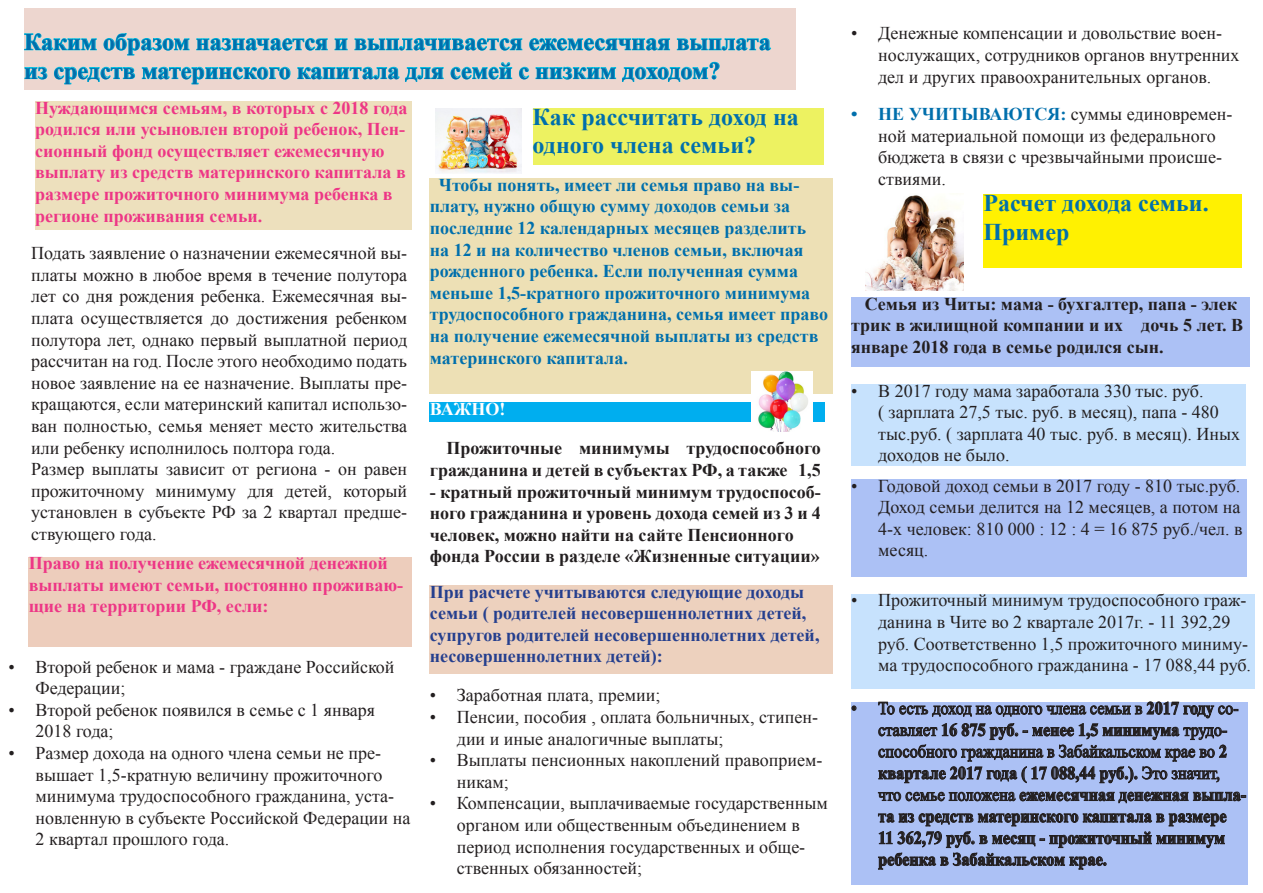
<style>
.page{position:relative;width:1263px;height:893px;background:#fff}
.page>*{position:absolute;margin:0;border:0;box-sizing:border-box;transform-origin:0 0}
.t1{font:700 24px/28.8px "Times New Roman";color:#006fac}
.t2{font:18px/21.6px "Times New Roman";color:#231f20}
.t3{font:700 18px/21.6px "Times New Roman";color:#231f20}
.t4{font:700 18px/21.6px "Times New Roman";color:#006fac}
.t5{font:700 18px/21.6px "Times New Roman";color:#231f20;scale:.9 1}
.t6{font:700 18px/21.6px "Times New Roman";color:#ed3686}
.t7{font:700 18px/21.6px "Times New Roman";color:#253f8e}
.t8{font:700 18px "Times New Roman";color:#fff}
.s1{font-weight:700;color:#006fac}
.s2{font-weight:400}
</style>
<div class="page">
<div style="left:24px;top:9px;width:771px;height:81px;background:#edd6cf"></div>
<svg style="left:24px;top:33px;width:73px;height:18px"></svg>
<svg style="left:103px;top:33px;width:87px;height:23px"></svg>
<svg style="left:196px;top:38px;width:132px;height:13px"></svg>
<svg style="left:334px;top:38px;width:14px;height:13px"></svg>
<svg style="left:354px;top:38px;width:169px;height:13px"></svg>
<svg style="left:529px;top:38px;width:141px;height:13px"></svg>
<svg style="left:677px;top:38px;width:94px;height:13px"></svg>
<svg style="left:24px;top:67px;width:24px;height:13px"></svg>
<svg style="left:54px;top:67px;width:81px;height:17px"></svg>
<svg style="left:142px;top:67px;width:149px;height:17px"></svg>
<svg style="left:297px;top:67px;width:147px;height:15px"></svg>
<svg style="left:450px;top:62px;width:62px;height:18px"></svg>
<svg style="left:519px;top:67px;width:10px;height:13px"></svg>
<svg style="left:535px;top:67px;width:81px;height:13px"></svg>
<svg style="left:622px;top:62px;width:98px;height:20px"></svg>
<div style="left:533px;top:108px;width:290px;height:57px;background:#edf261"></div>
<div style="left:35px;top:101px;width:377px;height:129px;background:#ede0bd"></div>
<img style="left:865px;top:195px;width:98px;height:96px">
<div style="left:983px;top:195px;width:259px;height:73px;background:#fff101"></div>
<div style="left:851px;top:298px;width:398px;height:69px;background:#acc1f5"></div>
<div style="left:851px;top:384px;width:394px;height:82px;background:#c7e2fd"></div>
<div style="left:851px;top:594px;width:403px;height:95px;background:#c7e2fd"></div>
<div style="left:851px;top:702px;width:397px;height:182px;background:#acc1f5"></div>
<svg style="left:851px;top:705px;width:6px;height:6px"></svg>
<svg style="left:878px;top:701px;width:360px;height:82px"></svg>
<svg style="left:878px;top:791px;width:368px;height:12px"></svg>
<svg style="left:878px;top:813px;width:349px;height:57px"></svg>
<div style="left:29px;top:557px;width:383px;height:89px;background:#edcdbc"></div>
<div style="left:430px;top:585px;width:403px;height:89px;background:#edd1be"></div>
<img style="left:435px;top:108px;width:87px;height:65px">
<div style="left:430px;top:178px;width:403px;height:216px;background:#ede0b5"></div>
<div style="left:430px;top:403px;width:395px;height:19px;background:#00aeef"></div>
<img style="left:752px;top:371px;width:60px;height:61px">
<div style="left:851px;top:479px;width:396px;height:97px;background:#acc1f5"></div>
<p class="t1" style="left:24px;top:27px;width:748px">Каким образом назначается и выплачивается ежемесячная выплата из средств материнского капитала для семей с низким доходом?</p>
<p class="t1" style="left:533px;top:102px;width:268px">Как рассчитать доход на одного члена семьи?</p>
<p class="t6" style="left:35px;top:96px;width:374px">Нуждающимся семьям, в которых с 2018 года родился или усыновлен второй ребенок, Пен&shy;сионный фонд осуществляет ежемесячную выплату из средств материнского капитала в размере прожиточного минимума ребенка в регионе проживания семьи.</p>
<p class="t4" style="left:430px;top:173px;width:400px;text-indent:9px">Чтобы понять, имеет ли семья право на вы&shy;плату, нужно общую сумму доходов семьи за последние 12 календарных месяцев разделить на 12 и на количество членов семьи, включая рожденного ребенка. Если полученная сумма меньше 1,5-кратного прожиточного минимума трудоспособного гражданина, семья имеет право на получение ежемесячной выплаты из средств материнского капитала.</p>
<p class="t8" style="left:430px;top:396px;width:77px">ВАЖНО!</p>
<p class="t3" style="left:430px;top:437px;width:392px;text-align:right">Прожиточные минимумы трудоспособного гражданина и детей в субъектах РФ, а также 1,5</p>
<p class="t3" style="left:430px;top:480px;width:392px;text-align:justify">- кратный прожиточный минимум трудоспособ&shy;ного гражданина и уровень дохода семей из 3 и 4 человек, можно найти на сайте Пенсионного</p>
<p class="t3" style="left:430px;top:545px;width:391px">фонда России в разделе «Жизненные ситуации»</p>
<p class="t2" style="left:31px;top:242px;width:377px;text-align:justify">Подать заявление о назначении ежемесячной вы&shy;платы можно в любое время в течение полутора лет со дня рождения ребенка. Ежемесячная вы&shy;плата осуществляется до достижения ребенком полутора лет, однако первый выплатной период рассчитан на год. После этого необходимо подать новое заявление на ее назначение. Выплаты пре&shy;кращаются, если материнский капитал использо&shy;ван полностью, семья меняет место жительства или ребенку исполнилось полтора года.</p>
<p class="t2" style="left:31px;top:458px;width:377px;text-align:justify">Размер выплаты зависит от региона - он равен прожиточному минимуму для детей, который установлен в субъекте РФ за 2 квартал предше&shy;ствующего года.</p>
<p class="t6" style="left:29px;top:552px;width:376px">Право на получение ежемесячной денежной выплаты имеют семьи, постоянно проживаю&shy;щие на территории РФ, если:</p>
<p class="t7" style="left:430px;top:580px;width:391px">При расчете учитываются следующие доходы семьи ( родителей несовершеннолетних детей, супругов родителей несовершеннолетних детей, несовершеннолетних детей):</p>
<p class="t2" style="left:36px;top:655px;width:360px;text-indent:-27px">• Второй ребенок и мама - граждане Российской<br>Федерации;</p>
<p class="t2" style="left:36px;top:699px;width:341px;text-indent:-27px">• Второй ребенок появился в семье с 1 января<br>2018 года;</p>
<p class="t2" style="left:36px;top:742px;width:376px;text-indent:-27px">• Размер дохода на одного члена семьи не пре&shy;вышает 1,5-кратную величину прожиточного минимума трудоспособного гражданина, уста&shy;новленную в субъекте Российской Федерации на 2 квартал прошлого года.</p>
<p class="t2" style="left:430px;top:684px;width:232px">• Заработная плата, премии;</p>
<p class="t2" style="left:457px;top:706px;width:363px;text-indent:-27px">• Пенсии, пособия , оплата больничных, стипен&shy;дии и иные аналогичные выплаты;</p>
<p class="t2" style="left:457px;top:749px;width:367px;text-indent:-27px">• Выплаты пенсионных накоплений правоприем&shy;никам;</p>
<p class="t2" style="left:457px;top:792px;width:373px;text-indent:-27px">• Компенсации, выплачиваемые государственным органом или общественным объединением в период исполнения государственных и обще&shy;ственных обязанностей;</p>
<p class="t2" style="left:878px;top:22px;width:363px;text-indent:-27px">• Денежные компенсации и довольствие воен&shy;нослужащих, сотрудников органов внутренних дел и других правоохранительных органов.</p>
<p class="t2" style="left:878px;top:103px;width:356px;text-indent:-27px"><span class="s1">• НЕ УЧИТЫВАЮТСЯ:</span> суммы единовремен&shy;ной материальной помощи из федерального бюджета в связи с чрезвычайными происше&shy;ствиями.</p>
<p class="t1" style="left:983px;top:188px;width:227px">Расчет дохода семьи.<br>Пример</p>
<p class="t3" style="left:851px;top:293px;width:394px;text-indent:14px">Семья из Читы: мама - бухгалтер, папа - элек трик в жилищной компании и их дочь 5 лет. В январе 2018 года в семье родился сын.</p>
<p class="t2" style="left:878px;top:379px;width:364px;text-indent:-27px">• В 2017 году мама заработала 330 тыс. руб.<br>( зарплата 27,5 тыс. руб. в месяц), папа - 480 тыс.руб. ( зарплата 40 тыс. руб. в месяц). Иных доходов не было.</p>
<p class="t2" style="left:878px;top:474px;width:366px;text-indent:-27px">• Годовой доход семьи в 2017 году - 810 тыс.руб.<br>Доход семьи делится на 12 месяцев, а потом на 4-х человек: 810 000 : 12 : 4 = 16 875 руб./чел. в месяц.</p>
<p class="t2" style="left:878px;top:589px;width:374px;text-indent:-27px">• Прожиточный минимум трудоспособного граж&shy;данина в Чите во 2 квартале 2017г. - 11 392,29 руб. Соответственно 1,5 прожиточного миниму&shy;ма трудоспособного гражданина - 17 088,44 руб.</p>
<p class="t5" style="left:878px;top:697px;width:410px;text-indent:-27px"><span class="s2">• То есть доход на одного члена семьи в</span> 2017 году <span class="s2">со&shy;ставляет</span> 16 875 руб. - менее 1,5 минимума <span class="s2">трудо&shy;способного гражданина в Забайкальском крае во</span> 2 квартале 2017 года ( 17 088,44 руб.). <span class="s2">Это значит, что семье положена</span> ежемесячная денежная выпла&shy;та из средств материнского капитала в размере 11 362,79 руб. в месяц - прожиточный минимум ребенка в Забайкальском крае.</p>
</div>
